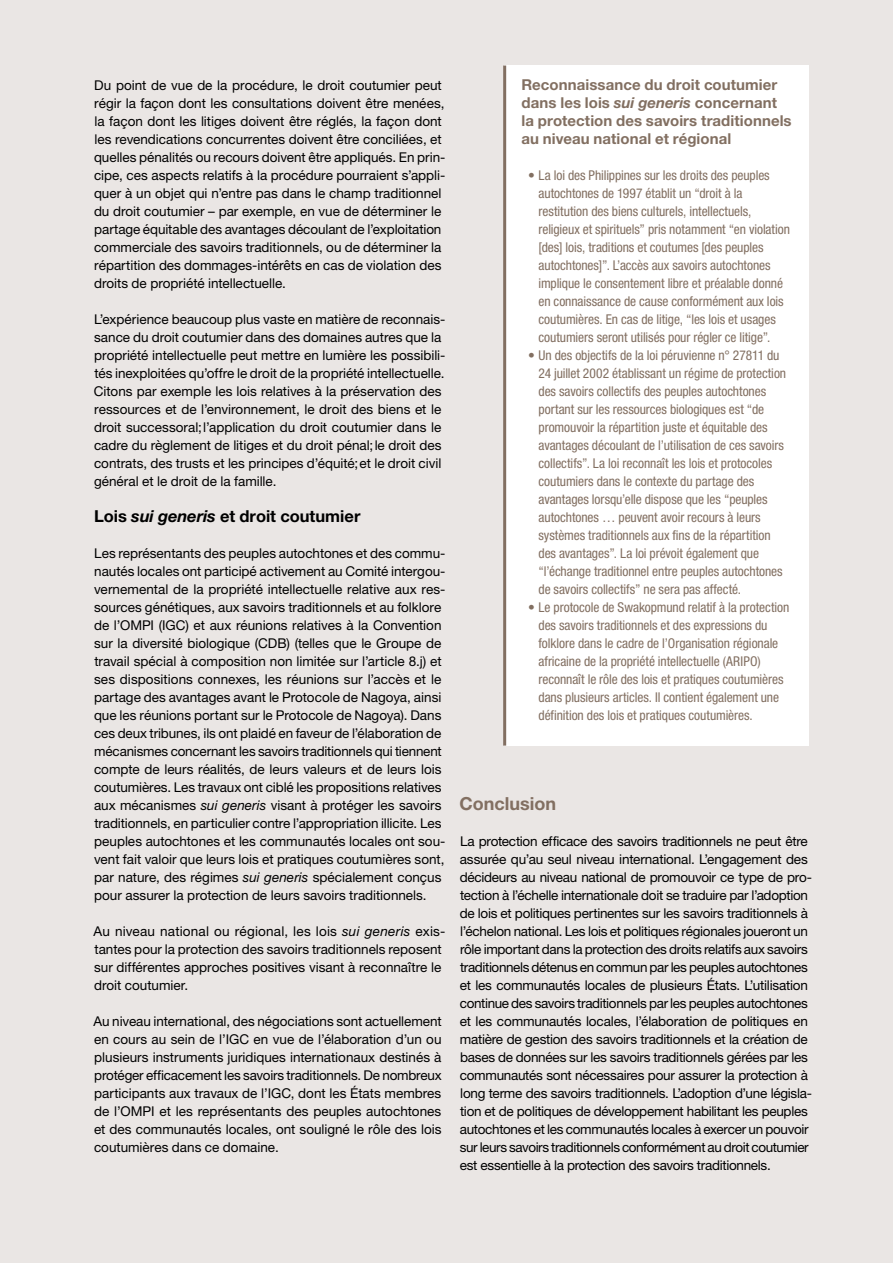
<style>
.page{position:relative;width:893px;height:1263px;background:#eae6e4}
.page>*{position:absolute;margin:0;border:0;box-sizing:border-box;transform-origin:0 0}
.TITLE2{font:700 18px "Helvetica Neue LT Std";color:#826f61}
.TITRE3{font:700 16.5px "Helvetica Neue LT Std";color:#000}
.BOX_titre{font:700 15px/18px "Helvetica Neue LT Std";letter-spacing:.005em;color:#826f61}
.courant{font:13.5px/18px "Helvetica Neue LT Std";letter-spacing:-.005em;color:#000}
.t1{font:condensed 13.5px/18px "Helvetica Neue LT Std";letter-spacing:-.005em;color:#826f61}
.s1{font-style:italic}
</style>
<div class="page">
<div style="left:504px;top:66px;width:305px;height:680px;background:#fff"></div>
<hr style="left:503px;top:66px;width:3px;height:680px;background:#826f61">
<p class="courant" style="left:94px;top:76px;width:353px">Du point de vue de la procédure, le droit coutumier peut régir la façon dont les consultations doivent être menées, la façon dont les litiges doivent être réglés, la façon dont les revendications concurrentes doivent être conciliées, et quelles pénalités ou recours doivent être appliqués. En prin&shy;cipe, ces aspects relatifs à la procédure pourraient s’appli&shy;quer à un objet qui n’entre pas dans le champ traditionnel du droit coutumier – par exemple, en vue de déterminer le partage équitable des avantages découlant de l’exploitation commerciale des savoirs traditionnels, ou de déterminer la répartition des dommages-intérêts en cas de violation des droits de propriété intellectuelle.</p>
<p class="courant" style="left:94px;top:310px;width:353px">L’expérience beaucoup plus vaste en matière de reconnais&shy;sance du droit coutumier dans des domaines autres que la propriété intellectuelle peut mettre en lumière les possibili&shy;tés inexploitées qu’offre le droit de la propriété intellectuelle.<br>Citons par exemple les lois relatives à la préservation des ressources et de l’environnement, le droit des biens et le droit successoral;l’application du droit coutumier dans le cadre du règlement de litiges et du droit pénal;le droit des contrats, des trusts et les principes d’équité;et le droit civil général et le droit de la famille.</p>
<p class="TITRE3" style="left:94px;top:506px;width:268px">Lois <span class="s1">sui generis</span> et droit coutumier</p>
<p class="courant" style="left:94px;top:544px;width:353px">Les représentants des peuples autochtones et des commu&shy;nautés locales ont participé activement au Comité intergou&shy;vernemental de la propriété intellectuelle relative aux res&shy;sources génétiques, aux savoirs traditionnels et au folklore de l’OMPI (IGC) et aux réunions relatives à la Convention sur la diversité biologique (CDB) (telles que le Groupe de travail spécial à composition non limitée sur l’article 8.j) et ses dispositions connexes, les réunions sur l’accès et le partage des avantages avant le Protocole de Nagoya, ainsi que les réunions portant sur le Protocole de Nagoya). Dans ces deux tribunes, ils ont plaidé en faveur de l’élaboration de mécanismes concernant les savoirs traditionnels qui tiennent compte de leurs réalités, de leurs valeurs et de leurs lois coutumières. Les travaux ont ciblé les propositions relatives aux mécanismes <span class="s1">sui generis</span> visant à protéger les savoirs traditionnels, en particulier contre l’appropriation illicite. Les peuples autochtones et les communautés locales ont sou&shy;vent fait valoir que leurs lois et pratiques coutumières sont, par nature, des régimes <span class="s1">sui generis</span> spécialement conçus pour assurer la protection de leurs savoirs traditionnels.</p>
<p class="courant" style="left:94px;top:922px;width:353px">Au niveau national ou régional, les lois <span class="s1">sui generis</span> exis&shy;tantes pour la protection des savoirs traditionnels reposent sur différentes approches positives visant à reconnaître le droit coutumier.</p>
<p class="courant" style="left:94px;top:1012px;width:350px;text-align:justify">Au niveau international, des négociations sont actuellement en cours au sein de l’IGC en vue de l’élaboration d’un ou plusieurs instruments juridiques internationaux destinés à protéger efficacement les savoirs traditionnels. De nombreux participants aux travaux de l’IGC, dont les États membres de l’OMPI et les représentants des peuples autochtones et des communautés locales, ont souligné le rôle des lois coutumières dans ce domaine.</p>
<p class="BOX_titre" style="left:521px;top:75px;width:272px">Reconnaissance du droit coutumier dans les lois <span class="s1">sui generis</span> concernant la protection des savoirs traditionnels au niveau national et régional</p>
<p class="t1" style="left:538px;top:166px;width:253px;text-indent:-10px">• La loi des Philippines sur les droits des peuples autochtones de 1997 établit un “droit à la restitution des biens culturels, intellectuels, religieux et spirituels” pris notamment “en violation [des] lois, traditions et coutumes [des peuples autochtones]”. L’accès aux savoirs autochtones implique le consentement libre et préalable donné en connaissance de cause conformément aux lois coutumières. En cas de litige, “les lois et usages coutumiers seront utilisés pour régler ce litige”.</p>
<p class="t1" style="left:538px;top:346px;width:249px;text-indent:-10px">• Un des objectifs de la loi péruvienne n° 27811 du 24 juillet 2002 établissant un régime de protection des savoirs collectifs des peuples autochtones portant sur les ressources biologiques est “de promouvoir la répartition juste et équitable des avantages découlant de l’utilisation de ces savoirs collectifs”. La loi reconnaît les lois et protocoles coutumiers dans le contexte du partage des avantages lorsqu’elle dispose que les “peuples autochtones … peuvent avoir recours à leurs systèmes traditionnels aux fins de la répartition des avantages”. La loi prévoit également que “l’échange traditionnel entre peuples autochtones de savoirs collectifs” ne sera pas affecté.</p>
<p class="t1" style="left:538px;top:598px;width:252px;text-indent:-10px">• Le protocole de Swakopmund relatif à la protection des savoirs traditionnels et des expressions du folklore dans le cadre de l’Organisation régionale africaine de la propriété intellectuelle (ARIPO) reconnaît le rôle des lois et pratiques coutumières dans plusieurs articles. Il contient également une définition des lois et pratiques coutumières.</p>
<p class="TITLE2" style="left:460px;top:792px;width:98px">Conclusion</p>
<p class="courant" style="left:460px;top:832px;width:354px">La protection efficace des savoirs traditionnels ne peut être assurée qu’au seul niveau international. L’engagement des décideurs au niveau national de promouvoir ce type de pro&shy;tection à l’échelle internationale doit se traduire par l’adoption de lois et politiques pertinentes sur les savoirs traditionnels à l’échelon national. Les lois et politiques régionales joueront un rôle important dans la protection des droits relatifs aux savoirs traditionnels détenus en commun par les peuples autochtones et les communautés locales de plusieurs États. L’utilisation continue des savoirs traditionnels par les peuples autochtones et les communautés locales, l’élaboration de politiques en matière de gestion des savoirs traditionnels et la création de bases de données sur les savoirs traditionnels gérées par les communautés sont nécessaires pour assurer la protection à long terme des savoirs traditionnels. L’adoption d’une législa&shy;tion et de politiques de développement habilitant les peuples autochtones et les communautés locales à exercer un pouvoir sur leurs savoirs traditionnels conformément au droit coutumier est essentielle à la protection des savoirs traditionnels.</p>
</div>
